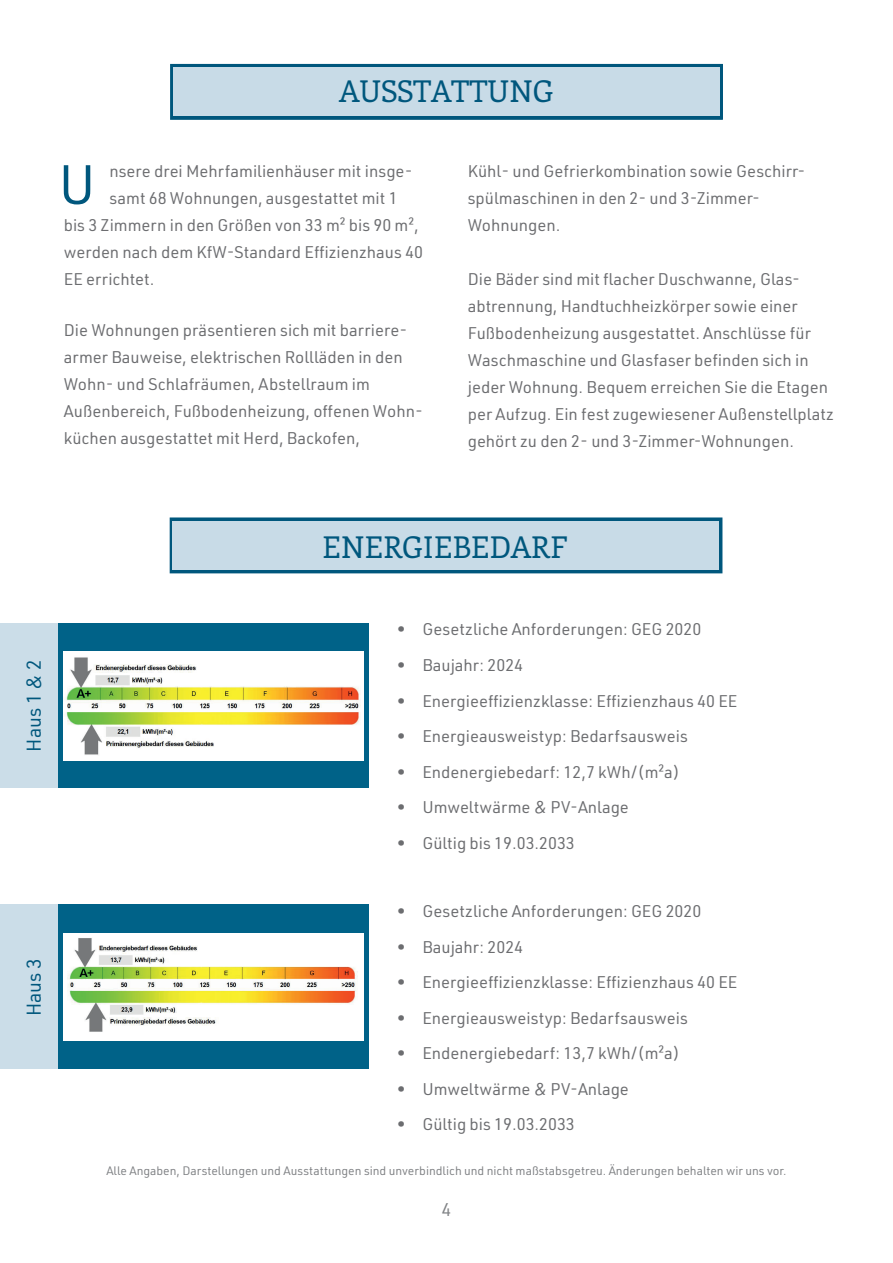
<style>
.page{position:relative;width:893px;height:1263px;background:#fff}
.page>*{position:absolute;margin:0;border:0;box-sizing:border-box;transform-origin:0 0}
.t1{font:54.3px "URWDIN";color:#00577d}
.t2{font:30px "Enriqueta";color:#00577d}
.t3{font:19.5px "URWDIN";color:#00577d}
.t4{font:18px "URWDIN";color:#808285}
.t5{font:16.5px/27px "URWDIN";color:#6c6d70}
.t6{font:12px "URWDIN";color:#808285}
</style>
<div class="page">
<div style="left:171px;top:65px;width:551px;height:54px;background:linear-gradient(to right,#c8dbe7,#c8dbe7)"></div>
<div style="left:170px;top:64px;width:553px;height:56px;border:2px solid #00577d"></div>
<div style="left:173px;top:68px;width:546px;height:48px;background:#c8dbe7"></div>
<div style="left:57px;top:623px;width:312px;height:165px;background:#006288"></div>
<div style="left:0;top:623px;width:57px;height:165px;background:#cbdde8"></div>
<div style="left:57px;top:905px;width:312px;height:164px;background:#006288"></div>
<svg style="left:0;top:904px;width:57px;height:1px"></svg>
<div style="left:0;top:905px;width:57px;height:164px;background:#cbdde8"></div>
<svg style="left:170px;top:517px;width:552px;height:56px;background:#106285"></svg>
<div style="left:172px;top:521px;width:547px;height:49px;background:#c8dbe7"></div>
<img style="left:64px;top:652px;width:300px;height:108px">
<img style="left:64px;top:933px;width:300px;height:108px">
<h2 class="t2" style="left:339px;top:70px;width:216px">AUSSTATTUNG</h2>
<h1 class="t1" style="left:58px;top:149px;width:39px">U</h1>
<p class="t5" style="left:109px;top:157px;width:305px">nsere drei Mehrfamilienhäuser mit insge-</p>
<p class="t5" style="left:109px;top:184px;width:290px">samt 68 Wohnungen, ausgestattet mit 1</p>
<p class="t5" style="left:64px;top:211px;width:356px">bis 3 Zimmern in den Größen von 33 m² bis 90 m²,</p>
<p class="t5" style="left:64px;top:238px;width:361px">werden nach dem KfW-Standard Effizienzhaus 40</p>
<p class="t5" style="left:64px;top:265px;width:92px">EE errichtet.</p>
<p class="t5" style="left:64px;top:316px;width:361px">Die Wohnungen präsentieren sich mit barriere&shy;armer Bauweise, elektrischen Rollläden in den Wohn- und Schlafräumen, Abstellraum im Außenbereich, Fußbodenheizung, offenen Wohn&shy;küchen ausgestattet mit Herd, Backofen,</p>
<p class="t5" style="left:468px;top:157px;width:339px">Kühl- und Gefrierkombination sowie Geschirr&shy;spülmaschinen in den 2- und 3-Zimmer-<br>Wohnungen.</p>
<p class="t5" style="left:468px;top:265px;width:368px">Die Bäder sind mit flacher Duschwanne, Glas&shy;abtrennung, Handtuchheizkörper sowie einer Fußbodenheizung ausgestattet. Anschlüsse für Waschmaschine und Glasfaser befinden sich in jeder Wohnung. Bequem erreichen Sie die Etagen per Aufzug. Ein fest zugewiesener Außenstellplatz gehört zu den 2- und 3-Zimmer-Wohnungen.</p>
<p class="t3" style="left:21px;top:751px;width:94px;rotate:-90deg">Haus 1 &amp; 2</p>
<p class="t3" style="left:21px;top:1016px;width:59px;rotate:-90deg">Haus 3</p>
<h2 class="t2" style="left:322px;top:526px;width:247px">ENERGIEBEDARF</h2>
<p class="t5" style="left:397px;top:616px;width:306px">• Gesetzliche Anforderungen: GEG 2020</p>
<p class="t5" style="left:397px;top:651px;width:128px">• Baujahr: 2024</p>
<p class="t5" style="left:397px;top:687px;width:342px">• Energieeffizienzklasse: Effizienzhaus 40 EE</p>
<p class="t5" style="left:397px;top:722px;width:292px">• Energieausweistyp: Bedarfsausweis</p>
<p class="t5" style="left:397px;top:758px;width:285px">• Endenergiebedarf: 12,7 kWh/(m²a)</p>
<p class="t5" style="left:397px;top:793px;width:233px">• Umweltwärme &amp; PV-Anlage</p>
<p class="t5" style="left:397px;top:829px;width:179px">• Gültig bis 19.03.2033</p>
<p class="t5" style="left:397px;top:897px;width:306px">• Gesetzliche Anforderungen: GEG 2020</p>
<p class="t5" style="left:397px;top:933px;width:128px">• Baujahr: 2024</p>
<p class="t5" style="left:397px;top:968px;width:342px">• Energieeffizienzklasse: Effizienzhaus 40 EE</p>
<p class="t5" style="left:397px;top:1004px;width:292px">• Energieausweistyp: Bedarfsausweis</p>
<p class="t5" style="left:397px;top:1039px;width:285px">• Endenergiebedarf: 13,7 kWh/(m²a)</p>
<p class="t5" style="left:397px;top:1075px;width:233px">• Umweltwärme &amp; PV-Anlage</p>
<p class="t5" style="left:397px;top:1110px;width:179px">• Gültig bis 19.03.2033</p>
<p class="t6" style="left:106px;top:1163px;width:682px">Alle Angaben, Darstellungen und Ausstattungen sind unverbindlich und nicht maßstabsgetreu. Änderungen behalten wir uns vor.</p>
<p class="t4" style="left:442px;top:1197px;width:11px">4</p>
</div>
